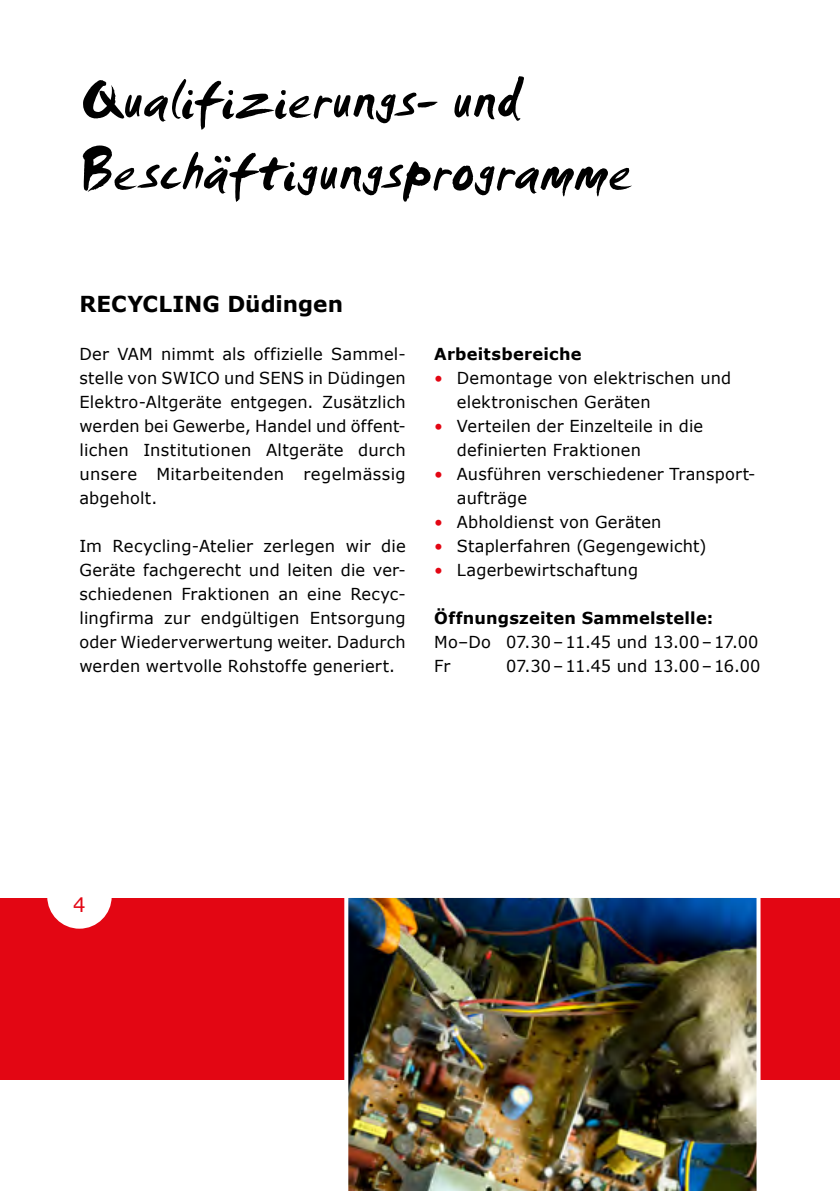
<style>
.page{position:relative;width:840px;height:1191px;background:#fff}
.page>*{position:absolute;margin:0;border:0;box-sizing:border-box;transform-origin:0 0}
.t1{font:60px/72px "Smudger Let Plain";letter-spacing:.005em;color:#000}
.t2{font:700 22px "Verdana";color:#000}
.t3{font:20px "Verdana";color:#e30613}
.t4{font:16.4px/24px "Verdana";letter-spacing:.015em;color:#000}
.t5{font:700 16.4px "Verdana";letter-spacing:.02em;color:#000}
.t6{font:16.4px "Verdana";letter-spacing:-.005em;color:#000}
.s1{color:#e30613}
</style>
<div class="page">
<div style="left:0;top:898px;width:839px;height:181px;background:#e30613"></div>
<div style="left:47px;top:864px;width:65px;height:64px;background:#fff;border-radius:50%"></div>
<img style="left:342px;top:898px;width:420px;height:293px">
<h1 class="t1" style="left:79px;top:66px;width:554px">Qualifizierungs- und<br>Beschäftigungsprogramme</h1>
<h2 class="t2" style="left:79px;top:290px;width:265px">RECYCLING Düdingen</h2>
<p class="t4" style="left:79px;top:342px;width:327px;text-align:justify">Der VAM nimmt als offizielle Sammel&shy;stelle von SWICO und SENS in Düdingen Elektro-Altgeräte entgegen. Zusätzlich werden bei Gewerbe, Handel und öffent&shy;lichen Institutionen Altgeräte durch unsere Mitarbeitenden regelmässig abgeholt.</p>
<p class="t4" style="left:79px;top:534px;width:327px;text-align:justify">Im Recycling-Atelier zerlegen wir die Geräte fachgerecht und leiten die ver&shy;schiedenen Fraktionen an eine Recyc&shy;lingfirma zur endgültigen Entsorgung oder Wiederverwertung weiter. Dadurch werden wertvolle Rohstoffe generiert.</p>
<p class="t5" style="left:434px;top:343px;width:149px">Arbeitsbereiche</p>
<p class="t4" style="left:456px;top:366px;width:276px;text-indent:-23px"><span class="s1">•</span> Demontage von elektrischen und elektronischen Geräten</p>
<p class="t4" style="left:456px;top:414px;width:248px;text-indent:-23px"><span class="s1">•</span> Verteilen der Einzelteile in die definierten Fraktionen</p>
<p class="t4" style="left:456px;top:462px;width:300px;text-indent:-23px"><span class="s1">•</span> Ausführen verschiedener Transport&shy;aufträge</p>
<p class="t4" style="left:434px;top:510px;width:229px"><span class="s1">•</span> Abholdienst von Geräten</p>
<p class="t4" style="left:434px;top:534px;width:273px"><span class="s1">•</span> Staplerfahren (Gegengewicht)</p>
<p class="t4" style="left:434px;top:558px;width:205px"><span class="s1">•</span> Lagerbewirtschaftung</p>
<p class="t5" style="left:434px;top:607px;width:280px">Öffnungszeiten Sammelstelle:</p>
<p class="t4" style="left:434px;top:630px;width:326px">Mo–Do 07.30–11.45 und 13.00–17.00<br>Fr</p>
<p class="t6" style="left:506px;top:656px;width:256px">07.30–11.45 und 13.00–16.00</p>
<p class="t3" style="left:73px;top:892px;width:14px">4</p>
</div>
